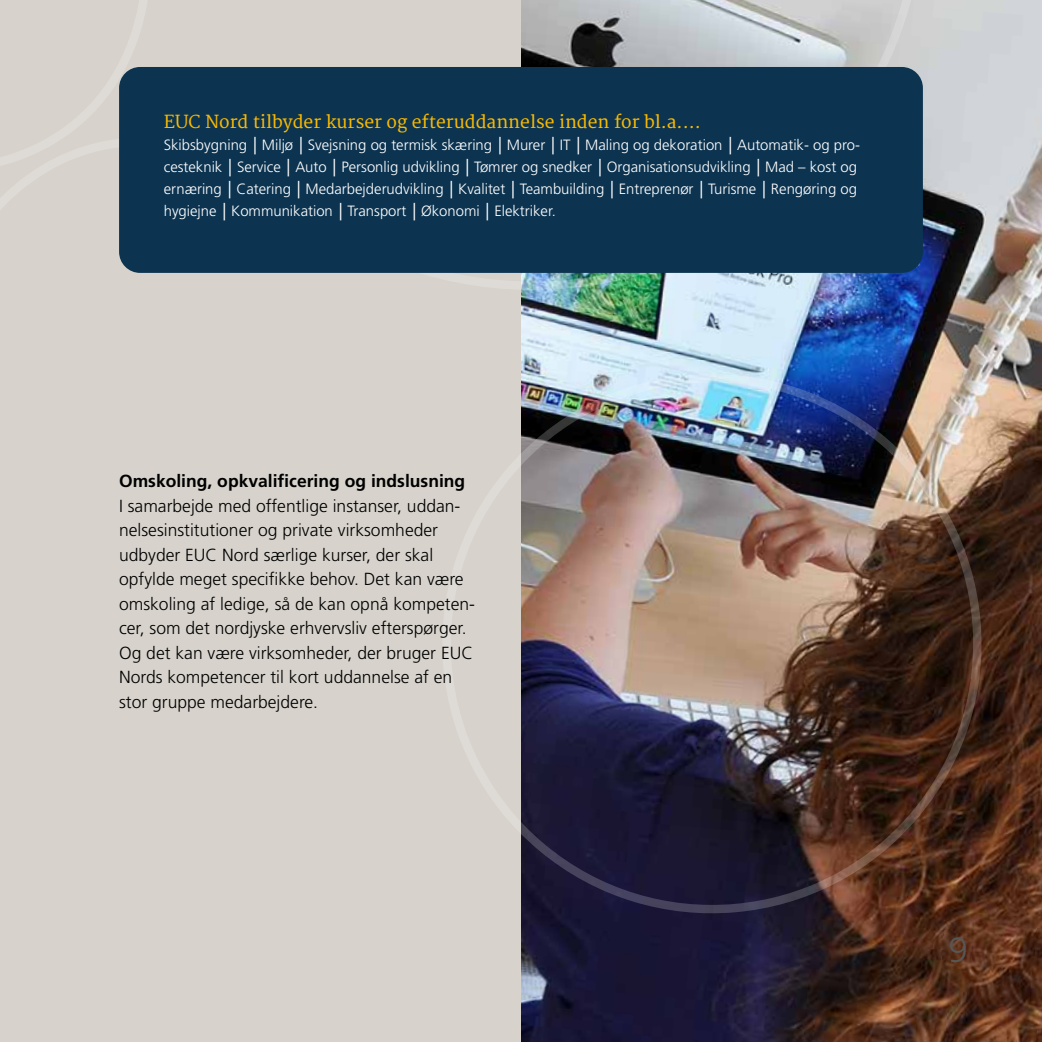
<style>
.page{position:relative;width:1042px;height:1042px;background:#fff}
.page>*{position:absolute;margin:0;border:0;box-sizing:border-box;transform-origin:0 0}
.t1{font:300 35px "Frutiger LT Std";color:#575756}
.t2{font:300 17.5px/24.5px "Frutiger LT Std";color:#000}
.t3{font:17.5px "Merriweather";color:#fbba00}
.t4{font:700 17.5px "Frutiger LT Std";color:#000}
.t5{font:300 14.88px/21.9px "Frutiger LT Std";color:#fff}
.s1{font-size:17.5px}
</style>
<div class="page">
<div style="left:0;top:0;width:521px;height:1042px;background:#d7d3cc"></div>
<img style="left:521px;top:0;width:521px;height:1042px">
<img style="left:119px;top:0;width:813px;height:369px">
<img style="left:521px;top:369px;width:465px;height:549px">
<div style="left:119px;top:67px;width:804px;height:206px;background:#0c3451;border-radius:21px"></div>
<p class="t3" style="left:164px;top:112px;width:538px">EUC Nord tilbyder kurser og efteruddannelse inden for bl.a....</p>
<p class="t5" style="left:164px;top:134px;width:698px">Skibsbygning <span class="s1">|</span> Miljø <span class="s1">|</span> Svejsning og termisk skæring <span class="s1">|</span> Murer <span class="s1">|</span> IT <span class="s1">|</span> Maling og dekoration <span class="s1">|</span> Automatik- og pro&shy;cesteknik <span class="s1">|</span> Service <span class="s1">|</span> Auto <span class="s1">|</span> Personlig udvikling <span class="s1">|</span> Tømrer og snedker <span class="s1">|</span> Organisationsudvikling <span class="s1">|</span> Mad – kost og ernæring <span class="s1">|</span> Catering <span class="s1">|</span> Medarbejderudvikling <span class="s1">|</span> Kvalitet <span class="s1">|</span> Teambuilding <span class="s1">|</span> Entreprenør <span class="s1">|</span> Turisme <span class="s1">|</span> Rengøring og hygiejne <span class="s1">|</span> Kommunikation <span class="s1">|</span> Transport <span class="s1">|</span> Økonomi <span class="s1">|</span> Elektriker.</p>
<p class="t4" style="left:119px;top:471px;width:348px">Omskoling, opkvalificering og indslusning</p>
<p class="t2" style="left:119px;top:494px;width:357px">I samarbejde med offentlige instanser, uddan&shy;nelsesinstitutioner og private virksomheder udbyder EUC Nord særlige kurser, der skal opfylde meget specifikke behov. Det kan være omskoling af ledige, så de kan opnå kompeten&shy;cer, som det nordjyske erhvervsliv efterspørger.<br>Og det kan være virksomheder, der bruger EUC Nords kompetencer til kort uddannelse af en stor gruppe medarbejdere.</p>
<h1 class="t1" style="left:948px;top:930px;width:21px">9</h1>
</div>
